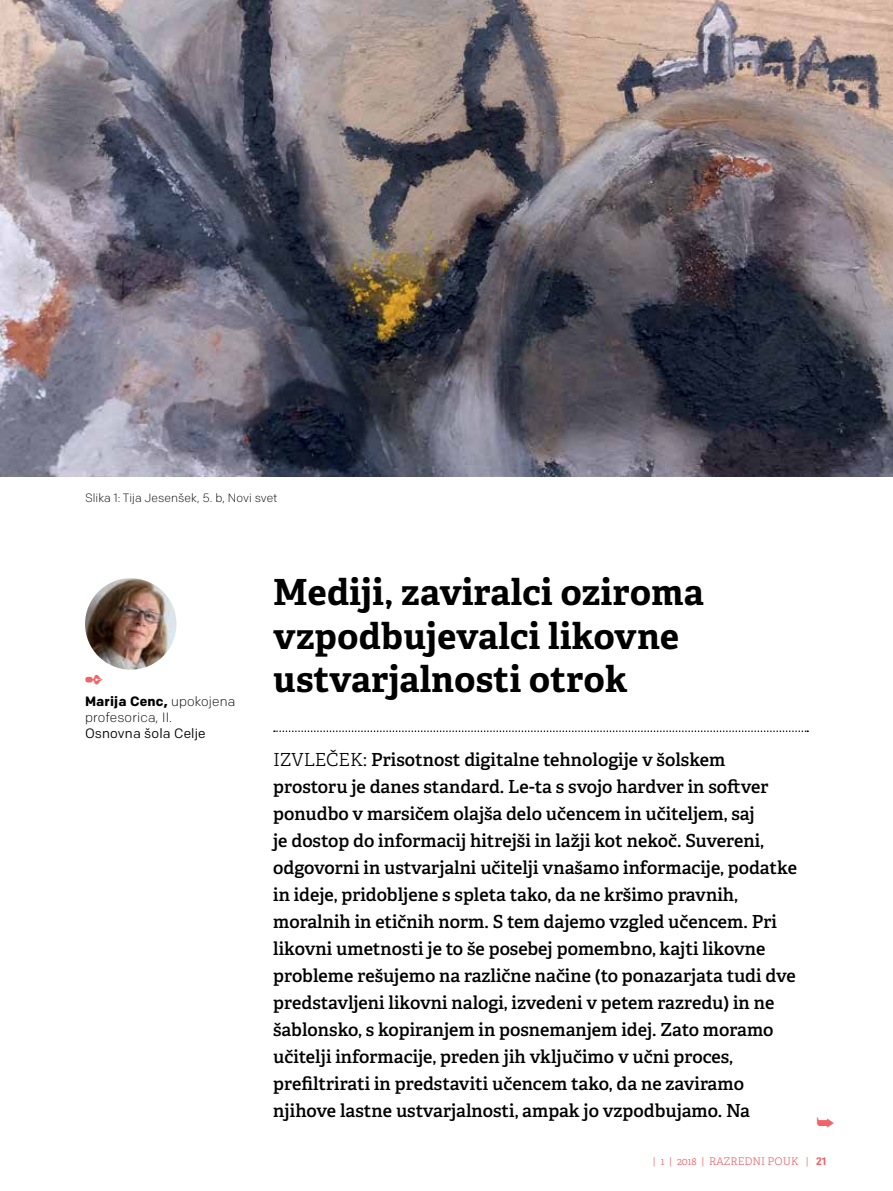
<style>
.page{position:relative;width:893px;height:1191px;background:#fff}
.page>*{position:absolute;margin:0;border:0;box-sizing:border-box;transform-origin:0 0}
.t1{font:700 36px/43.2px "Adelle";color:#000}
.t2{font:600 18px/27px "Adelle";color:#000}
.t3{font:300 18px "Adelle";color:#000}
.t4{font:300 13.5px/16.2px "Chrono";letter-spacing:.01em;color:#000}
.t5{font:13.5px "Chrono";letter-spacing:.01em;color:#000}
.t6{font:300 12px "Chrono";color:#000}
.t7{font:300 10.5px "Adelle";color:#f16368}
.s1{font-weight:700}
.s2{font-weight:300}
.s3{font-family:"Adelle Sans";font-weight:700}
</style>
<div class="page">
<img style="left:0;top:0;width:893px;height:476px">
<img style="left:85px;top:578px;width:91px;height:91px;border-radius:46px">
<svg style="left:274px;top:730px;width:534px;height:2px"></svg>
<p class="t6" style="left:85px;top:491px;width:194px">Slika 1: Tija Jesenšek, 5. b, Novi svet</p>
<p class="t4" style="left:85px;top:693px;width:152px"><span class="s1">Marija Cenc,</span> upokojena profesorica, II.</p>
<p class="t5" style="left:85px;top:725px;width:122px">Osnovna šola Celje</p>
<h1 class="t1" style="left:273px;top:571px;width:432px">Mediji, zaviralci oziroma vzpodbujevalci likovne ustvarjalnosti otrok</h1>
<p class="t2" style="left:273px;top:746px;width:525px;text-indent:53px"><span class="s2">ČEK:</span> Prisotnost digitalne tehnologije v šolskem prostoru je danes standard. Le-ta s svojo hardver in softver ponudbo v marsičem olajša delo učencem in učiteljem, saj<br>je dostop do informacij hitrejši in lažji kot nekoč. Suvereni, odgovorni in ustvarjalni učitelji vnašamo informacije, podatke in ideje, pridobljene s spleta tako, da ne kršimo pravnih, moralnih in etičnih norm. S tem dajemo vzgled učencem. Pri likovni umetnosti je to še posebej pomembno, kajti likovne probleme rešujemo na različne načine (to ponazarjata tudi dve predstavljeni likovni nalogi, izvedeni v petem razredu) in ne šablonsko, s kopiranjem in posnemanjem idej. Zato moramo učitelji informacije, preden jih vključimo v učni proces, prefiltrirati in predstaviti učencem tako, da ne zaviramo njihove lastne ustvarjalnosti, ampak jo vzpodbujamo. Na</p>
<p class="t3" style="left:273px;top:748px;width:31px">IZVLE</p>
<p class="t7" style="left:653px;top:1154px;width:175px">| 1 | 2018 | RAZREDNI POUK | <span class="s3">21</span></p>
</div>
